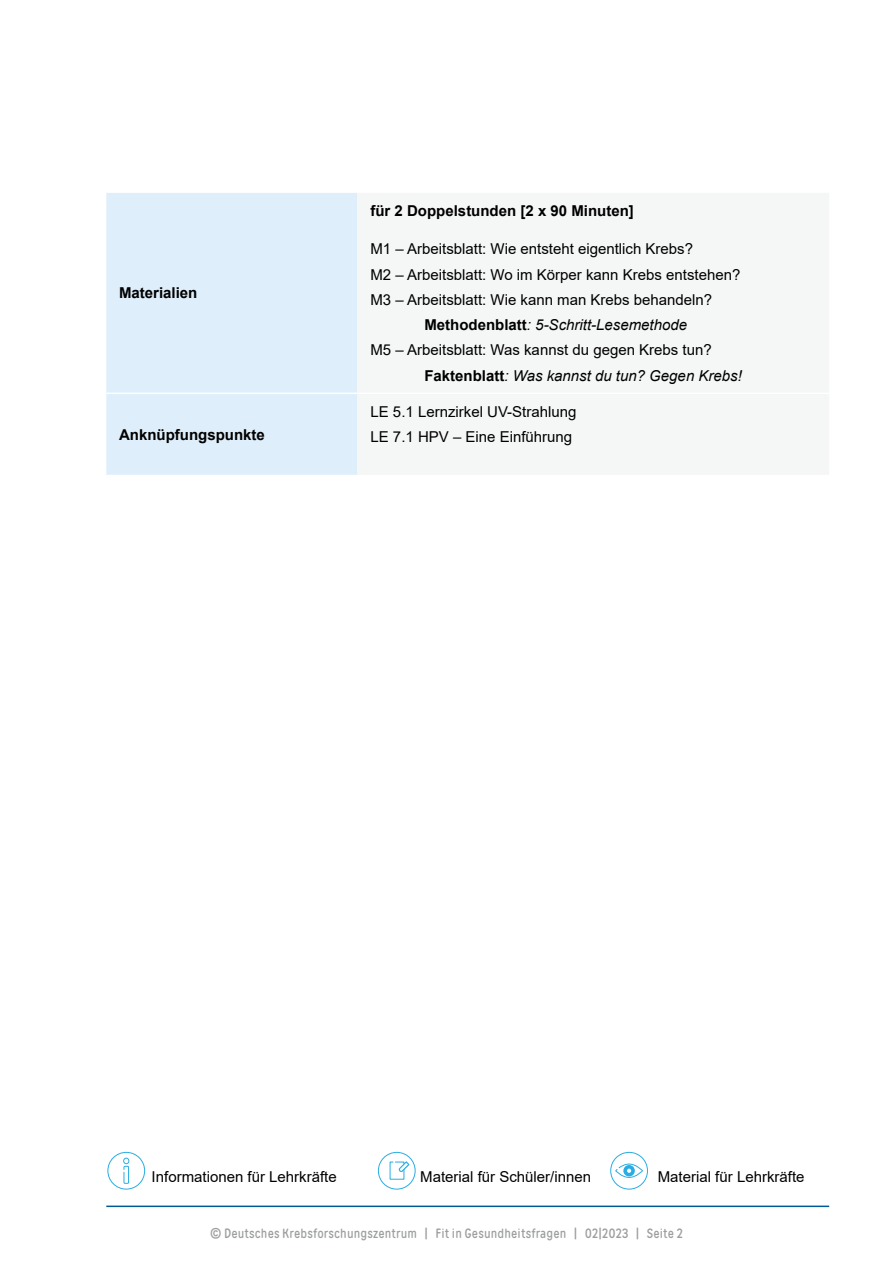
<style>
.page{position:relative;width:893px;height:1263px;background:#fff}
.page>*{position:absolute;margin:0;border:0;box-sizing:border-box;transform-origin:0 0}
.t1{font:15px/25.2px "Arial";color:#000}
.t2{font:italic 15px "Arial";color:#000}
.t3{font:700 15px "Arial";color:#000}
.t4{font:13.5px "Matias";letter-spacing:.01em;color:#9d9e9e}
.s1{font-weight:700;font-style:normal}
</style>
<div class="page">
<hr style="left:106px;top:1205px;width:723px;height:2px;background:#005899">
<div style="left:106px;top:193px;width:251px;height:282px;background:#deeefa"></div>
<hr style="left:357px;top:193px;width:1px;height:200px;background:#f5f6f6">
<hr style="left:357px;top:394px;width:1px;height:81px;background:#f5f6f6">
<hr style="left:106px;top:393px;width:252px;height:1px;background:#fff">
<div style="left:610px;top:1152px;width:38px;height:37px;background:#fff;border:1px solid #29ade2;border-radius:50%"></div>
<svg style="left:615px;top:1163px;width:28px;height:15px"></svg>
<div style="left:378px;top:1152px;width:38px;height:37px;background:#fff;border:1px solid #29ade2;border-radius:50%"></div>
<svg style="left:389px;top:1161px;width:21px;height:19px"></svg>
<div style="left:107px;top:1152px;width:38px;height:37px;background:#fff;border:1px solid #29ade2;border-radius:50%"></div>
<svg style="left:123px;top:1157px;width:7px;height:27px"></svg>
<p class="t3" style="left:119px;top:282px;width:80px">Materialien</p>
<p class="t3" style="left:119px;top:424px;width:147px">Anknüpfungspunkte</p>
<p class="t3" style="left:370px;top:200px;width:265px">für 2 Doppelstunden [2 x 90 Minuten]</p>
<p class="t1" style="left:370px;top:236px;width:324px">M1 – Arbeitsblatt: Wie entsteht eigentlich Krebs?</p>
<p class="t1" style="left:370px;top:262px;width:371px">M2 – Arbeitsblatt: Wo im Körper kann Krebs entstehen?</p>
<p class="t1" style="left:370px;top:287px;width:343px">M3 – Arbeitsblatt: Wie kann man Krebs behandeln?</p>
<p class="t2" style="left:424px;top:315px;width:264px"><span class="s1">Methodenblatt</span>: 5-Schritt-Lesemethode</p>
<p class="t1" style="left:370px;top:337px;width:343px">M5 – Arbeitsblatt: Was kannst du gegen Krebs tun?</p>
<p class="t2" style="left:424px;top:366px;width:319px"><span class="s1">Faktenblatt</span>: Was kannst du tun? Gegen Krebs!</p>
<p class="t1" style="left:370px;top:399px;width:207px">LE 5.1 Lernzirkel UV-Strahlung<br>LE 7.1 HPV – Eine Einführung</p>
<p class="t1" style="left:152px;top:1164px;width:187px">Informationen für Lehrkräfte</p>
<p class="t1" style="left:420px;top:1164px;width:172px">Material für Schüler/innen</p>
<p class="t1" style="left:658px;top:1164px;width:148px">Material für Lehrkräfte</p>
<p class="t4" style="left:210px;top:1225px;width:474px">© Deutsches Krebsforschungszentrum | Fit in Gesundheitsfragen | 02|2023 | Seite 2</p>
</div>
